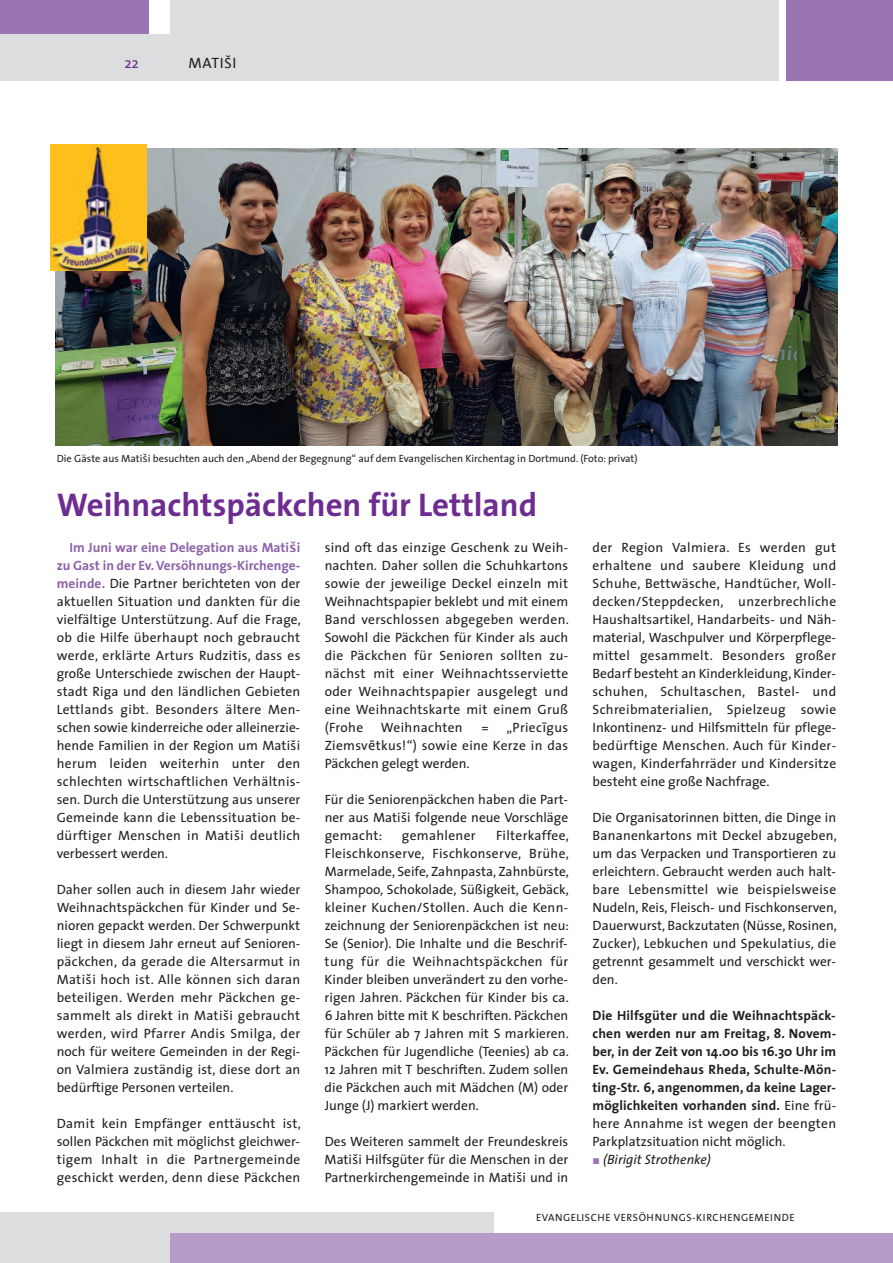
<style>
.page{position:relative;width:893px;height:1263px;background:#fff}
.page>*{position:absolute;margin:0;border:0;box-sizing:border-box;transform-origin:0 0}
.t1{font:700 33px "The Sans";color:#6e2c91}
.t2{font:15px "The Sans";color:#231f20}
.t3{font:15px "The Sans";color:#6e2c91}
.t4{font:13.5px/18px "The Sans";color:#231f20;text-align:justify}
.t5{font:700 13.5px/18px "The Sans";letter-spacing:.01em;color:#231f20;text-align:justify}
.t6{font:13.5px "The Sans";letter-spacing:.025em;color:#231f20}
.t7{font:italic 13.5px "The Sans";color:#231f20}
.t8{font:10.5px "The Sans";color:#231f20}
.t9{font:10.5px "The Sans";letter-spacing:.05em;color:#231f20}
.s1{font-family:"Lucida Grande";font-size:13.5px}
.s2{font-family:"Lucida Grande"}
.s3{font-weight:700;color:#8e63aa}
.s4{font-family:"Lucida Grande";font-weight:700;color:#8e63aa}
.s5{font-family:"Lucida Grande";font-size:12.75px}
.s6{font-weight:400}
.s7{font-family:"European Pi Three";font-style:normal;color:#9a75b3}
</style>
<div class="page">
<img style="left:55px;top:149px;width:783px;height:297px">
<div style="left:0;top:1212px;width:493px;height:51px;background:#dcdddf"></div>
<div style="left:170px;top:1233px;width:723px;height:30px;background:#b69bc9"></div>
<div style="left:170px;top:0;width:608px;height:81px;background:#dcdddf"></div>
<div style="left:0;top:34px;width:170px;height:47px;background:#dcdddf"></div>
<div style="left:0;top:0;width:149px;height:34px;background:#9a75b3"></div>
<div style="left:787px;top:0;width:106px;height:81px;background:#9a75b3"></div>
<img style="left:51px;top:144px;width:95px;height:126px">
<p class="t3" style="left:124px;top:57px;width:16px">22</p>
<p class="t2" style="left:189px;top:57px;width:49px">MATI<span class="s1">Š</span>I</p>
<p class="t8" style="left:57px;top:454px;width:582px">Die Gäste aus Mati<span class="s2">š</span>i besuchten auch den „Abend der Begegnung“ auf dem Evangelischen Kirchentag in Dortmund. (Foto: privat)</p>
<h1 class="t1" style="left:57px;top:492px;width:482px">Weihnachtspäckchen für Lettland</h1>
<p class="t4" style="left:57px;top:540px;width:246px;text-indent:13px"><span class="s3">Im Juni war eine Delegation aus Mati</span><span class="s4">š</span><span class="s3">i zu Gast in der Ev.Versöhnungs-Kirchenge&shy;meinde.</span> Die Partner berichteten von der aktuellen Situation und dankten für die vielfältige Unterstützung. Auf die Frage, ob die Hilfe überhaupt noch gebraucht werde, erklärte Arturs Rudzitis, dass es große Unterschiede zwischen der Haupt&shy;stadt Riga und den ländlichen Gebieten Lettlands gibt. Besonders ältere Men&shy;schen sowie kinderreiche oder alleinerzie&shy;hende Familien in der Region um Mati<span class="s5">š</span>i herum leiden weiterhin unter den schlechten wirtschaftlichen Verhältnis&shy;sen. Durch die Unterstützung aus unserer Gemeinde kann die Lebenssituation be&shy;dürftiger Menschen in Mati<span class="s5">š</span>i deutlich verbessert werden.</p>
<p class="t4" style="left:57px;top:882px;width:245px">Daher sollen auch in diesem Jahr wieder Weihnachtspäckchen für Kinder und Se&shy;nioren gepackt werden. Der Schwerpunkt liegt in diesem Jahr erneut auf Senioren&shy;päckchen, da gerade die Altersarmut in Mati<span class="s5">š</span>i hoch ist. Alle können sich daran beteiligen. Werden mehr Päckchen ge&shy;sammelt als direkt in Mati<span class="s5">š</span>i gebraucht werden, wird Pfarrer Andis Smilga, der noch für weitere Gemeinden in der Regi&shy;on Valmiera zuständig ist, diese dort an bedürftige Personen verteilen.</p>
<p class="t4" style="left:57px;top:1116px;width:246px">Damit kein Empfänger enttäuscht ist, sollen Päckchen mit möglichst gleichwer&shy;tigem Inhalt in die Partnergemeinde geschickt werden, denn diese Päckchen</p>
<p class="t4" style="left:325px;top:540px;width:246px">sind oft das einzige Geschenk zu Weih&shy;nachten. Daher sollen die Schuhkartons sowie der jeweilige Deckel einzeln mit Weihnachtspapier beklebt und mit einem Band verschlossen abgegeben werden.<br>Sowohl die Päckchen für Kinder als auch die Päckchen für Senioren sollten zu&shy;nächst mit einer Weihnachtsserviette oder Weihnachtspapier ausgelegt und eine Weihnachtskarte mit einem Gruß (Frohe</p>
<p class="t6" style="left:381px;top:722px;width:83px">Weihnachten</p>
<p class="t4" style="left:481px;top:720px;width:9px">=</p>
<p class="t4" style="left:325px;top:720px;width:245px;text-indent:182px">„Priec<span class="s2">ī</span>gus Ziemsv<span class="s2">ē</span>tkus!“) sowie eine Kerze in das Päckchen gelegt werden.</p>
<p class="t4" style="left:325px;top:792px;width:245px">Für die Seniorenpäckchen haben die Part&shy;ner aus Mati<span class="s5">š</span>i folgende neue Vorschläge gemacht:</p>
<p class="t4" style="left:325px;top:828px;width:246px;text-indent:171px">Filterkaffee, Fleischkonserve, Fischkonserve, Brühe, Marmelade, Seife, Zahnpasta, Zahnbürste, Shampoo, Schokolade, Süßigkeit, Gebäck, kleiner Kuchen/Stollen. Auch die Kenn&shy;zeichnung der Seniorenpäckchen ist neu:<br>Se (Senior). Die Inhalte und die Beschrif&shy;tung für die Weihnachtspäckchen für Kinder bleiben unverändert zu den vorhe&shy;rigen Jahren. Päckchen für Kinder bis ca.<br>6 Jahren bitte mit K beschriften. Päckchen für Schüler ab 7 Jahren mit S markieren.<br>Päckchen für Jugendliche (Teenies) ab ca.<br>12 Jahren mit T beschriften. Zudem sollen die Päckchen auch mit Mädchen (M) oder Junge (J) markiert werden.</p>
<p class="t4" style="left:325px;top:1134px;width:245px">Des Weiteren sammelt der Freundeskreis Mati<span class="s5">š</span>i Hilfsgüter für die Menschen in der Partnerkirchengemeinde in Mati<span class="s5">š</span>i und in</p>
<p class="t6" style="left:402px;top:830px;width:75px">gemahlener</p>
<p class="t4" style="left:593px;top:540px;width:245px">der Region Valmiera. Es werden gut erhaltene und saubere Kleidung und Schuhe, Bettwäsche, Handtücher, Woll&shy;decken/Steppdecken, unzerbrechliche Haushaltsartikel, Handarbeits- und Näh&shy;material, Waschpulver und Körperpflege&shy;mittel gesammelt. Besonders großer Bedarf besteht an Kinderkleidung,Kinder&shy;schuhen, Schultaschen, Bastel- und Schreibmaterialien, Spielzeug sowie Inkontinenz- und Hilfsmitteln für pflege&shy;bedürftige Menschen. Auch für Kinder&shy;wagen, Kinderfahrräder und Kindersitze besteht eine große Nachfrage.</p>
<p class="t4" style="left:593px;top:810px;width:246px">Die Organisatorinnen bitten, die Dinge in Bananenkartons mit Deckel abzugeben, um das Verpacken und Transportieren zu erleichtern. Gebraucht werden auch halt&shy;bare Lebensmittel wie beispielsweise Nudeln, Reis, Fleisch- und Fischkonserven, Dauerwurst, Backzutaten (Nüsse, Rosinen, Zucker), Lebkuchen und Spekulatius, die getrennt gesammelt und verschickt wer&shy;den.</p>
<p class="t5" style="left:593px;top:1008px;width:245px">Die Hilfsgüter und die Weihnachtspäck&shy;chen werden nur am Freitag, 8. Novem&shy;ber, in der Zeit von 14.00 bis 16.30 Uhr im Ev. Gemeindehaus Rheda, Schulte-Mön&shy;ting-Str. 6, angenommen, da keine Lager&shy;möglichkeiten vorhanden sind. <span class="s6">Eine frü&shy;here Annahme ist wegen der beengten Parkplatzsituation nicht möglich.</span></p>
<p class="t7" style="left:593px;top:1154px;width:120px"><span class="s7">-</span> (Birigit Strothenke)</p>
<p class="t9" style="left:536px;top:1214px;width:260px">EVANGELISCHE VERSÖHNUNGS-KIRCHENGEMEINDE</p>
</div>
